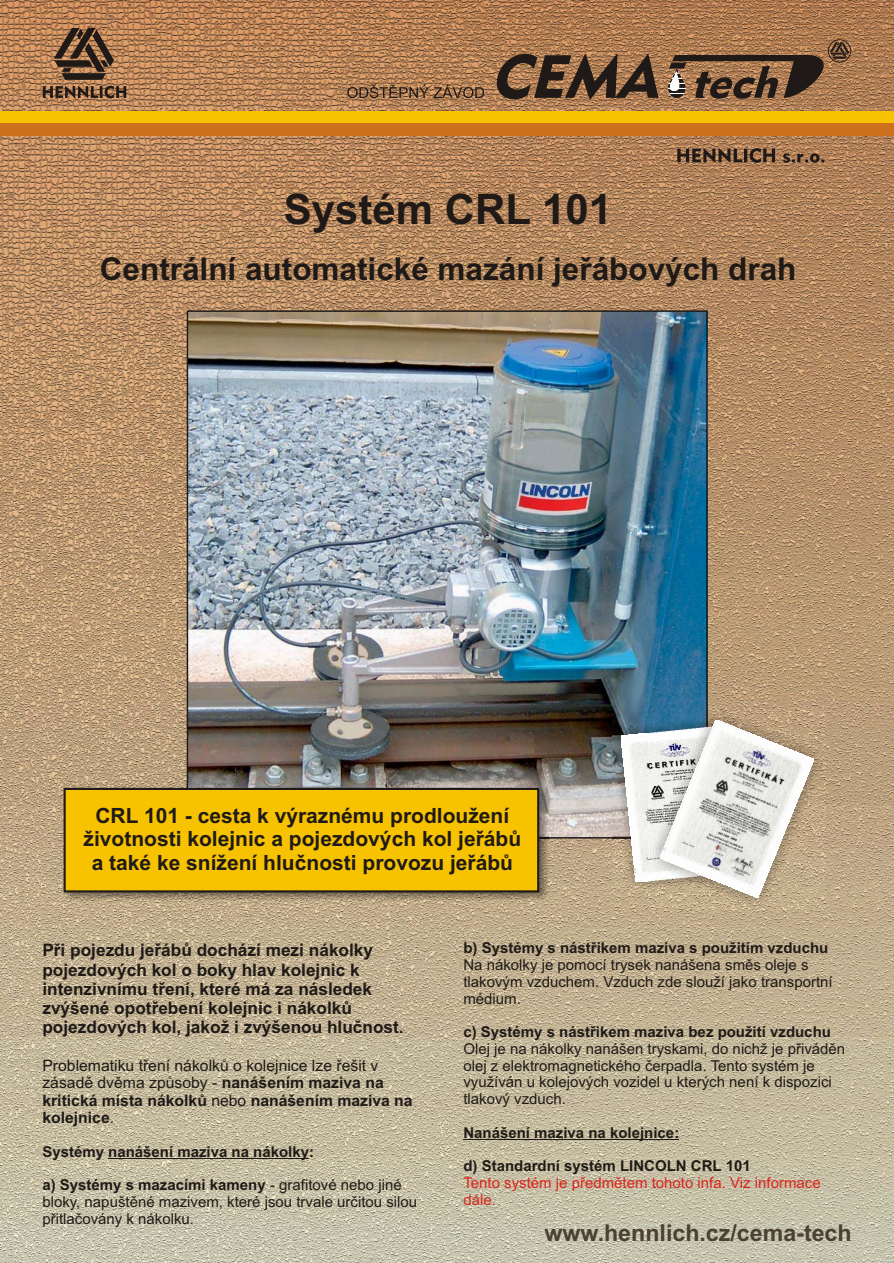
<style>
.page{position:relative;width:894px;height:1263px;background:#fff}
.page>*{position:absolute;margin:0;border:0;box-sizing:border-box;transform-origin:0 0}
.t1{font:700 42px "Arial";color:#1f1a17}
.t2{font:700 31.5px "Arial";color:#1f1a17}
.t3{font:700 23.25px "Arial";color:#4a4033}
.t4{font:700 21px/23.4px "Arial";color:#1f1a17;text-align:center}
.t5{font:700 17.25px/19.2px "Arial";color:#1f1a17}
.t6{font:15.75px/17.5px "Arial";color:#1f1a17}
.t7{font:15px/16.8px "Arial";color:#1f1a17}
.t8{font:700 15px "Arial";color:#1f1a17}
.t9{font:15px/16.8px "Arial";color:#d9261c}
.s1{font-weight:700}
</style>
<div class="page">
<img style="left:0;top:0;width:894px;height:1263px">
<hr style="left:108px;top:1158px;width:201px;height:1px;background:#1f1a17">
<hr style="left:463px;top:1139px;width:216px;height:1px;background:#1f1a17">
<svg style="left:54px;top:28px;width:60px;height:52px;background:#705139"></svg>
<svg style="left:43px;top:86px;width:83px;height:12px"></svg>
<div style="left:0;top:111px;width:894px;height:12px;background:#f7c200"></div>
<div style="left:0;top:123px;width:894px;height:13px;background:#cc701c"></div>
<svg style="left:347px;top:85px;width:137px;height:13px;background:#8c6647"></svg>
<svg style="left:497px;top:54px;width:162px;height:45px;background:#694d37"></svg>
<svg style="left:668px;top:39px;width:183px;height:60px;background:#826043"></svg>
<svg style="left:677px;top:148px;width:148px;height:15px;background:#78583f"></svg>
<img style="left:190px;top:313px;width:515px;height:523px">
<img style="left:64px;top:787px;width:484px;height:113px">
<div style="left:64px;top:788px;width:475px;height:104px;background:#f7c200;border:2px solid #1f1a17"></div>
<img style="left:613px;top:717px;width:36px;height:174px">
<img style="left:621px;top:726px;width:28px;height:156px">
<img style="left:649px;top:708px;width:176px;height:201px">
<img style="left:660px;top:720px;width:154px;height:178px">
<h1 class="t1" style="left:284px;top:193px;width:330px">Systém CRL 101</h1>
<h2 class="t2" style="left:100px;top:257px;width:698px">Centrální automatické mazání jeøábových drah</h2>
<h3 class="t4" style="left:84px;top:806px;width:439px">CRL 101 - cesta k výraznému prodloužení životnosti kolejnic a pojezdových kol jeøábù a také ke snížení hluènosti provozu jeøábù</h3>
<p class="t5" style="left:42px;top:942px;width:363px">Pøi pojezdu jeøábù dochází mezi nákolky pojezdových kol o boky hlav kolejnic k intenzivnímu tøení, které má za následek zvýšené opotøebení kolejnic i nákolkù pojezdových kol, jakož i zvýšenou hluènost.</p>
<p class="t6" style="left:42px;top:1058px;width:372px">Problematiku tøení nákolkù o kolejnice lze øešit v zásadì dvìma zpùsoby - <span class="s1">nanášením maziva na kritická místa nákolkù</span> nebo <span class="s1">nanášením maziva na kolejnice</span>.</p>
<p class="t8" style="left:42px;top:1146px;width:273px">Systémy nanášení maziva na nákolky:</p>
<p class="t7" style="left:42px;top:1178px;width:376px"><span class="s1">a) Systémy s mazacími kameny</span> - grafitové nebo jiné bloky, napuštìné mazivem, které jsou trvale urèitou silou pøitlaèovány k nákolku.</p>
<p class="t8" style="left:463px;top:942px;width:367px">b) Systémy s nástøikem maziva s použitím vzduchu</p>
<p class="t7" style="left:463px;top:958px;width:371px">Na nákolky je pomocí trysek nanášena smìs oleje s tlakovým vzduchem. Vzduch zde slouží jako transportní médium.</p>
<p class="t8" style="left:463px;top:1026px;width:369px">c) Systémy s nástøikem maziva bez použití vzduchu</p>
<p class="t7" style="left:463px;top:1042px;width:383px">Olej je na nákolky nanášen tryskami, do nichž je pøivádìn olej z elektromagnetického èerpadla. Tento systém je využíván u kolejových vozidel u kterých není k dispozici tlakový vzduch.</p>
<p class="t8" style="left:463px;top:1127px;width:217px">Nanášení maziva na kolejnice:</p>
<p class="t8" style="left:463px;top:1160px;width:289px">d) Standardní systém LINCOLN CRL 101</p>
<p class="t9" style="left:463px;top:1176px;width:359px">Tento systém je pøedmìtem tohoto infa. Viz informace dále.</p>
<h3 class="t3" style="left:544px;top:1224px;width:309px">www.hennlich.cz/cema-tech</h3>
</div>
